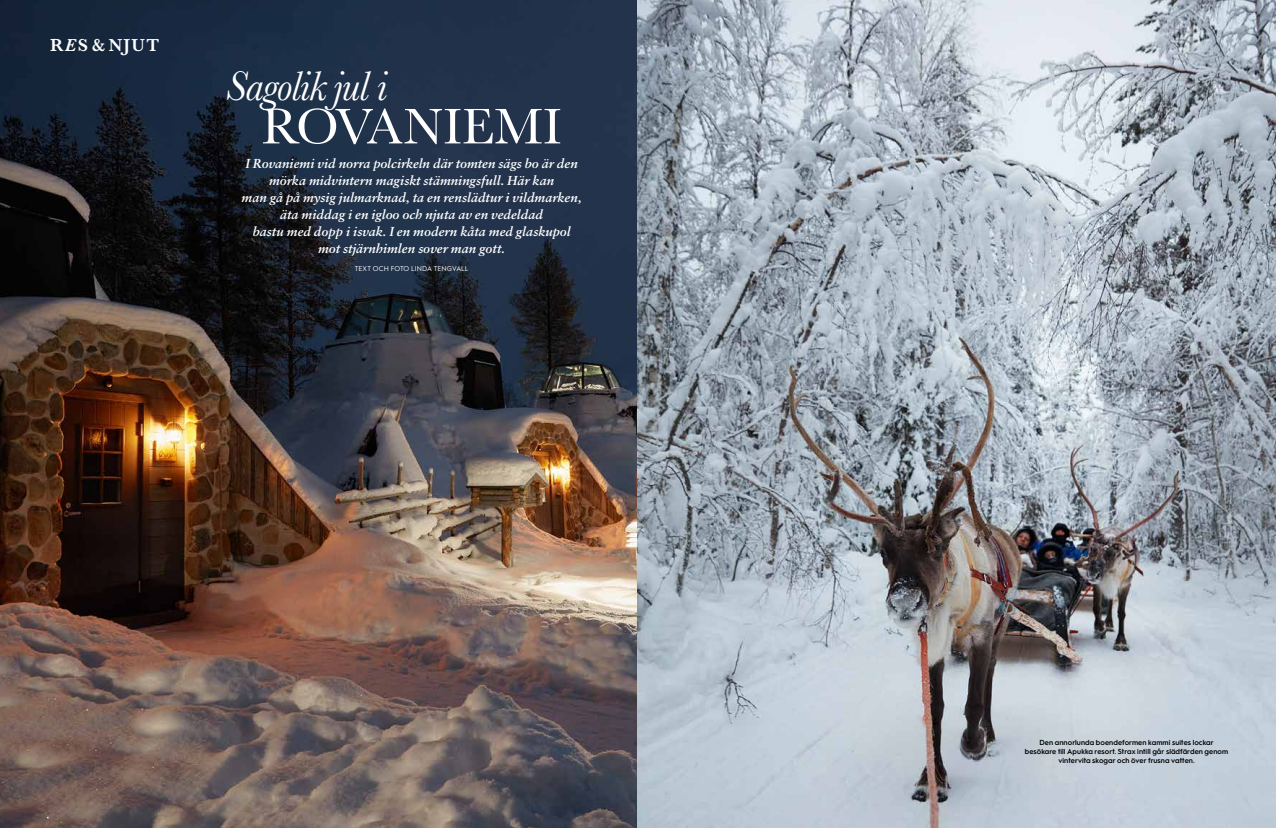
<style>
.page{position:relative;width:1276px;height:828px;background:#fff}
.page>*{position:absolute;margin:0;border:0;box-sizing:border-box;transform-origin:0 0}
.t1{font:52px "Baskerville MT Std";color:#fff}
.t2{font:italic 43px "Baskerville MT Std";letter-spacing:-.025em;color:#fff}
.t3{font:600 18px "Baskerville MT Std";color:#fff}
.t4{font:italic 700 13px/17px "Sabon LT Std";color:#fff;text-align:center}
.t5{font:600 7.3px/9px "Hurme Geometric Sans 1";letter-spacing:.01em;color:#000;text-align:center}
.t6{font:7px "Hurme Geometric Sans 1";letter-spacing:.01em;color:#fff}
.s1{font-style:italic}
</style>
<div class="page">
<img style="left:0;top:0;width:1276px;height:828px">
<h3 class="t3" style="left:50px;top:34px;width:110px">R<span class="s1">E</span>S &amp; NJUT</h3>
<h2 class="t2" style="left:225px;top:61px;width:163px">Sagolik jul i</h2>
<h1 class="t1" style="left:262px;top:96px;width:301px">ROVANIEMI</h1>
<p class="t4" style="left:241px;top:155px;width:341px">I Rovaniemi vid norra polcirkeln där tomten sägs bo är den mörka midvintern magiskt stämningsfull. Här kan<br>man gå på mysig julmarknad, ta en renslädtur i vildmarken, äta middag i en igloo och njuta av en vedeldad<br>bastu med dopp i isvak. I en modern kåta med glaskupol mot stjärnhimlen sover man gott.</p>
<p class="t6" style="left:355px;top:263px;width:115px">TEXT OCH FOTO LINDA TENGVALL</p>
<p class="t5" style="left:1024px;top:737px;width:205px">Den annorlunda boendeformen kammi suites lockar besökare till Apukka resort. Strax intill går slädfärden genom vintervita skogar och över frusna vatten.</p>
</div>
